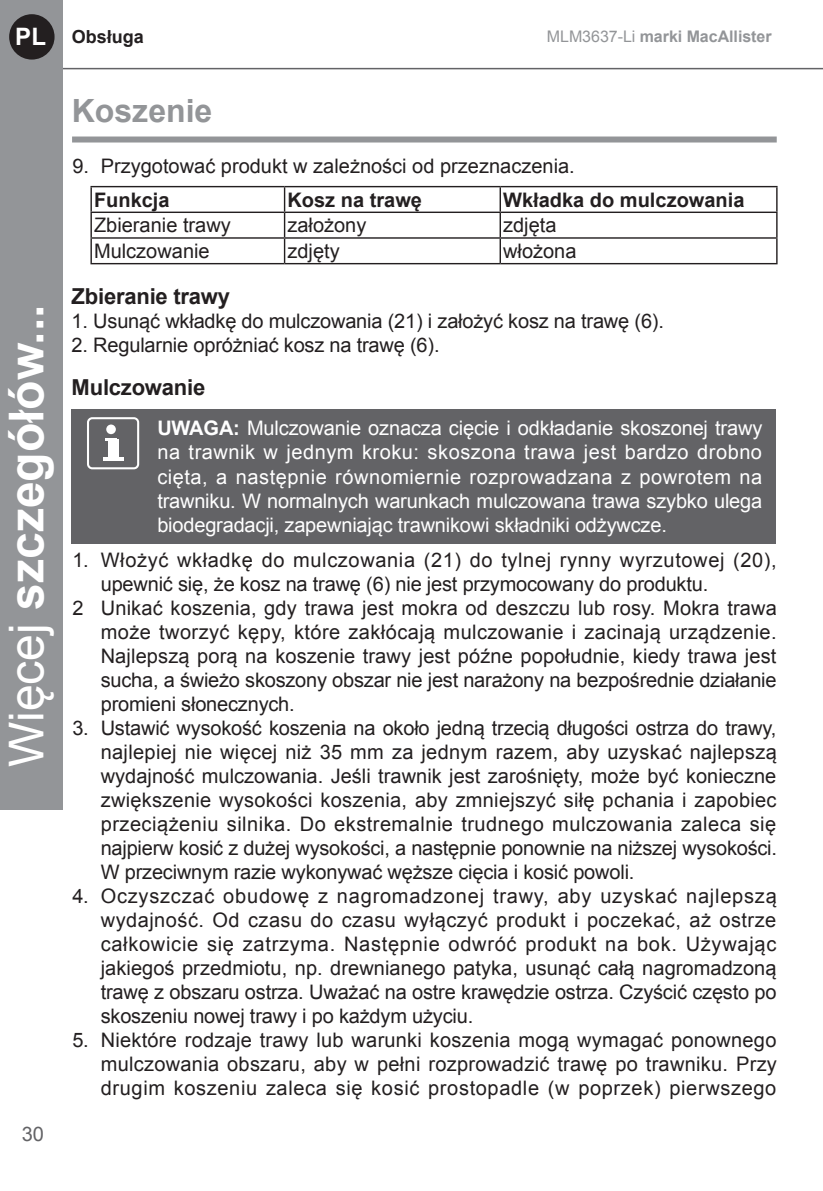
<style>
.page{position:relative;width:823px;height:1191px;background:#fff}
.page>*{position:absolute;margin:0;border:0;box-sizing:border-box;transform-origin:0 0}
.t1{font:700 48px "Arial";color:#fff}
.t2{font:700 32px "Arial";color:#939598}
.t3{font:700 22px "Arial";letter-spacing:-.01em;color:#231f20}
.t4{font:20px/24px "Arial";letter-spacing:-.01em;color:#231f20;text-align:justify}
.t5{font:20px/24px "Arial";letter-spacing:-.01em;color:#fff;text-align:justify}
.t6{font:20px/24px "Arial";letter-spacing:.03em;color:#231f20}
.t7{font:700 20px "Arial";color:#231f20}
.t8{font:20px "Arial";color:#636366}
.t9{font:700 18px "Arial";color:#231f20}
.t10{font:700 16px "Arial";letter-spacing:-.005em;color:#939598}
.s1{font-size:24px;color:#fff}
.s2{font-weight:400}
.s3{font-weight:700}
</style>
<div class="page">
<hr style="left:50px;top:68px;width:772px;height:1px;background:#636366">
<div style="left:0;top:0;width:62px;height:809px;background:#939598"></div>
<div style="left:9px;top:14px;width:45px;height:46px;background:#231f20;border-radius:50%"></div>
<div style="left:72px;top:409px;width:703px;height:135px;background:#636366"></div>
<div style="left:87px;top:417px;width:52px;height:52px;border:2px solid #fff;border-radius:4px"></div>
<div style="left:106px;top:424px;width:10px;height:10px;background:#fff;border-radius:50%"></div>
<div style="left:107px;top:438px;width:11px;height:20px;background:#fff"></div>
<hr style="left:103px;top:457px;width:20px;height:4px;background:#fff">
<div style="left:72px;top:136px;width:704px;height:6px;background:#939598"></div>
<hr style="left:90px;top:186px;width:194px;height:1px;background:#231f20">
<hr style="left:90px;top:187px;width:2px;height:25px;background:#231f20">
<hr style="left:284px;top:186px;width:216px;height:1px;background:#231f20">
<hr style="left:500px;top:186px;width:277px;height:1px;background:#231f20">
<hr style="left:775px;top:187px;width:2px;height:25px;background:#231f20">
<hr style="left:90px;top:212px;width:194px;height:1px;background:#231f20">
<hr style="left:90px;top:213px;width:2px;height:24px;background:#231f20">
<hr style="left:284px;top:212px;width:216px;height:1px;background:#231f20">
<hr style="left:500px;top:212px;width:277px;height:1px;background:#231f20">
<hr style="left:775px;top:213px;width:2px;height:24px;background:#231f20">
<hr style="left:90px;top:237px;width:194px;height:2px;background:#231f20">
<hr style="left:90px;top:239px;width:2px;height:24px;background:#231f20">
<hr style="left:284px;top:237px;width:216px;height:2px;background:#231f20">
<svg style="left:284px;top:187px;width:1px;height:76px"></svg>
<hr style="left:500px;top:237px;width:277px;height:2px;background:#231f20">
<svg style="left:499px;top:187px;width:1px;height:76px"></svg>
<hr style="left:775px;top:239px;width:2px;height:24px;background:#231f20">
<hr style="left:90px;top:263px;width:194px;height:1px;background:#231f20">
<hr style="left:284px;top:263px;width:216px;height:1px;background:#231f20">
<hr style="left:500px;top:263px;width:277px;height:1px;background:#231f20">
<p class="t9" style="left:15px;top:25px;width:130px"><span class="s1">PL</span> Obsługa</p>
<p class="t10" style="left:546px;top:25px;width:226px"><span class="s2">MLM3637-Li</span> marki MacAllister</p>
<p class="t2" style="left:72px;top:89px;width:142px">Koszenie</p>
<p class="t4" style="left:72px;top:154px;width:503px">9. Przygotować produkt w zależności od przeznaczenia.</p>
<h1 class="t1" style="left:-6px;top:767px;width:464px;rotate:-90deg"><span class="s2">Więcej</span> szczegółów...</h1>
<p class="t8" style="left:22px;top:1121px;width:24px">30</p>
<p class="t7" style="left:94px;top:186px;width:77px">Funkcja</p>
<p class="t7" style="left:287px;top:186px;width:136px">Kosz na trawę</p>
<p class="t7" style="left:503px;top:186px;width:243px">Wkładka do mulczowania</p>
<p class="t4" style="left:94px;top:213px;width:138px">Zbieranie trawy</p>
<p class="t4" style="left:287px;top:213px;width:80px">założony</p>
<p class="t4" style="left:503px;top:213px;width:55px">zdjęta</p>
<p class="t4" style="left:94px;top:239px;width:117px">Mulczowanie</p>
<p class="t4" style="left:287px;top:239px;width:54px">zdjęty</p>
<p class="t4" style="left:503px;top:239px;width:75px">włożona</p>
<p class="t3" style="left:72px;top:281px;width:160px">Zbieranie trawy</p>
<p class="t4" style="left:72px;top:309px;width:593px">1. Usunąć wkładkę do mulczowania (21) i założyć kosz na trawę (6).</p>
<p class="t4" style="left:72px;top:333px;width:369px">2. Regularnie opróżniać kosz na trawę (6).</p>
<p class="t3" style="left:72px;top:373px;width:135px">Mulczowanie</p>
<p class="t5" style="left:157px;top:417px;width:606px"><span class="s3">UWAGA:</span> Mulczowanie oznacza cięcie i odkładanie skoszonej trawy na trawnik w jednym kroku: skoszona trawa jest bardzo drobno cięta, a następnie równomiernie rozprowadzana z powrotem na trawniku. W normalnych warunkach mulczowana trawa szybko ulega biodegradacji, zapewniając trawnikowi składniki odżywcze.</p>
<p class="t6" style="left:101px;top:548px;width:677px;text-indent:-28px">1. Włożyć wkładkę do mulczowania (21) do tylnej rynny wyrzutowej (20), upewnić się, że kosz na trawę (6) nie jest przymocowany do produktu.</p>
<p class="t4" style="left:101px;top:596px;width:677px;text-indent:-28px">2 Unikać koszenia, gdy trawa jest mokra od deszczu lub rosy. Mokra trawa może tworzyć kępy, które zakłócają mulczowanie i zacinają urządzenie.<br>Najlepszą porą na koszenie trawy jest późne popołudnie, kiedy trawa jest sucha, a świeżo skoszony obszar nie jest narażony na bezpośrednie działanie promieni słonecznych.</p>
<p class="t4" style="left:101px;top:716px;width:677px;text-indent:-28px">3. Ustawić wysokość koszenia na około jedną trzecią długości ostrza do trawy, najlepiej nie więcej niż 35 mm za jednym razem, aby uzyskać najlepszą wydajność mulczowania. Jeśli trawnik jest zarośnięty, może być konieczne zwiększenie wysokości koszenia, aby zmniejszyć siłę pchania i zapobiec przeciążeniu silnika. Do ekstremalnie trudnego mulczowania zaleca się najpierw kosić z dużej wysokości, a następnie ponownie na niższej wysokości.<br>W przeciwnym razie wykonywać węższe cięcia i kosić powoli.</p>
<p class="t4" style="left:101px;top:884px;width:677px;text-indent:-28px">4. Oczyszczać obudowę z nagromadzonej trawy, aby uzyskać najlepszą wydajność. Od czasu do czasu wyłączyć produkt i poczekać, aż ostrze całkowicie się zatrzyma. Następnie odwróć produkt na bok. Używając jakiegoś przedmiotu, np. drewnianego patyka, usunąć całą nagromadzoną trawę z obszaru ostrza. Uważać na ostre krawędzie ostrza. Czyścić często po skoszeniu nowej trawy i po każdym użyciu.</p>
<p class="t4" style="left:101px;top:1028px;width:677px;text-indent:-28px">5. Niektóre rodzaje trawy lub warunki koszenia mogą wymagać ponownego mulczowania obszaru, aby w pełni rozprowadzić trawę po trawniku. Przy drugim koszeniu zaleca się kosić prostopadle (w poprzek) pierwszego</p>
</div>
